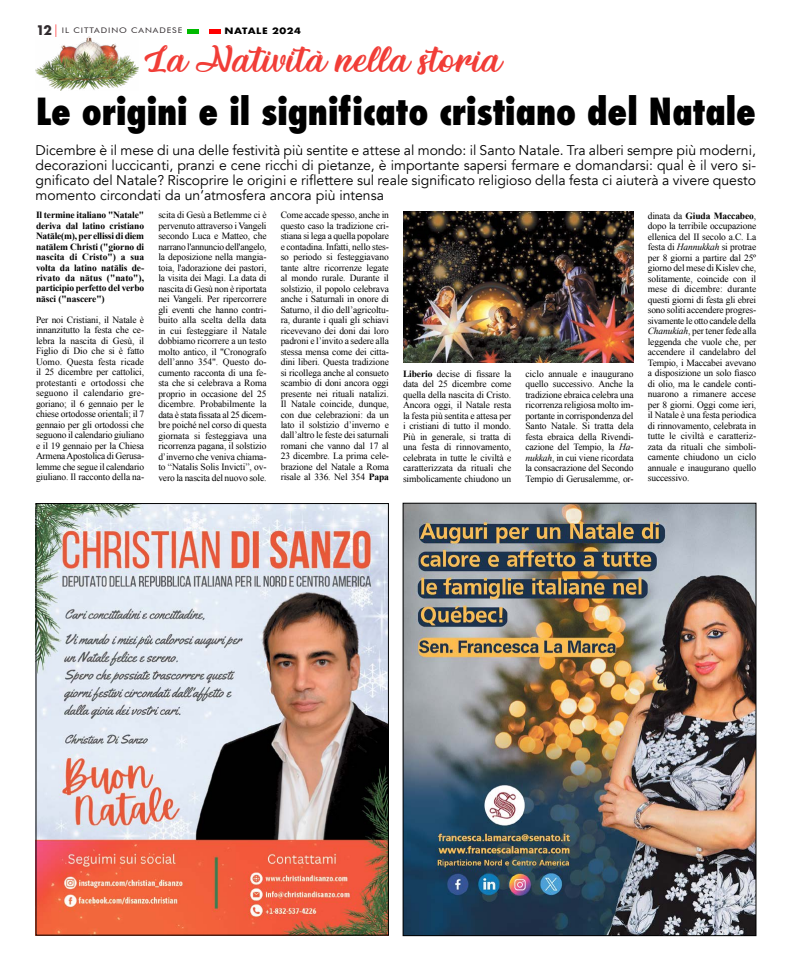
<style>
.page{position:relative;width:792px;height:972px;background:#fff}
.page>*{position:absolute;margin:0;border:0;box-sizing:border-box;transform-origin:0 0}
.t1{font:40px "Christmas Squad Personal Use";color:#f13d37;scale:1.16 1}
.t2{font:800 condensed 36.3px "Futura";color:#000}
.t3{font:14px/15px "Avenir";color:#000;text-align:justify}
.t4{font:9.5px/10.5px "Times New Roman";letter-spacing:-.015em;color:#000;text-align:justify}
.t5{font:700 9.5px/10.5px "Times New Roman";letter-spacing:-.015em;color:#000;text-align:justify}
.t6{font:700 8.6px "Futura";letter-spacing:.05em;color:#000;scale:1.17 1}
.t7{font:7.7px "Futura BT";letter-spacing:.1em;color:#312b2e;scale:1.16 1}
.s1{font-family:"Futura";font-weight:700;font-size:12.8px}
.s2{font-family:"Swiss 721 BT";font-stretch:condensed;font-size:12.5px;color:#f00}
.s3{font-weight:700}
.s4{font-style:italic}
</style>
<div class="page">
<hr style="left:187px;top:29px;width:11px;height:4px;background:#00ba00">
<hr style="left:209px;top:29px;width:12px;height:4px;background:#f00">
<img style="left:37px;top:505px;width:350px;height:429px">
<div style="left:35px;top:503px;width:354px;height:433px;border:1px solid #000"></div>
<img style="left:405px;top:505px;width:349px;height:429px">
<div style="left:403px;top:503px;width:353px;height:433px;border:1px solid #000"></div>
<img style="left:403px;top:212px;width:231px;height:150px">
<img style="left:36px;top:36px;width:102px;height:54px">
<p class="t7" style="left:36px;top:26px;width:128px"><span class="s1">12</span><span class="s2">|</span> IL CITTADINO CANADESE</p>
<p class="t6" style="left:224px;top:25px;width:67px">NATALE 2024</p>
<h1 class="t1" style="left:144px;top:41px;width:309px">La Natività nella storia</h1>
<h2 class="t2" style="left:36px;top:87px;width:722px">Le origini e il significato cristiano del Natale</h2>
<p class="t3" style="left:36px;top:143px;width:722px">Dicembre è il mese di una delle festività più sentite e attese al mondo: il Santo Natale. Tra alberi sempre più moderni, decorazioni luccicanti, pranzi e cene ricchi di pietanze, è importante sapersi fermare e domandarsi: qual è il vero si&shy;gnificato del Natale? Riscoprire le origini e riflettere sul reale significato religioso della festa ci aiuterà a vivere questo momento circondati da un’atmosfera ancora più intensa</p>
<p class="t5" style="left:36px;top:209px;width:110px">Il termine italiano "Natale" deriva dal latino cristiano Natāle(m), per ellissi di diem natālem Christi ("giorno di nascita di Cristo") a sua volta da latino natālis de&shy;rivato da nātus ("nato"), participio perfetto del verbo nāsci ("nascere")</p>
<p class="t4" style="left:36px;top:314px;width:110px">Per noi Cristiani, il Natale è innanzitutto la festa che ce&shy;lebra la nascita di Gesù, il Figlio di Dio che si è fatto Uomo. Questa festa ricade il 25 dicembre per cattolici, protestanti e ortodossi che seguono il calendario gre&shy;goriano; il 6 gennaio per le chiese ortodosse orientali; il 7 gennaio per gli ortodossi che seguono il calendario giuliano e il 19 gennaio per la Chiesa Armena Apostolica di Gerusa&shy;lemme che segue il calendario giuliano. Il racconto della na-</p>
<p class="t4" style="left:158px;top:210px;width:110px">scita di Gesù a Betlemme ci è pervenuto attraverso i Vangeli secondo Luca e Matteo, che narrano l'annuncio dell'angelo, la deposizione nella mangia&shy;toia, l'adorazione dei pastori, la visita dei Magi. La data di nascita di Gesù non è riportata nei Vangeli. Per ripercorrere gli eventi che hanno contri&shy;buito alla scelta della data in cui festeggiare il Natale dobbiamo ricorrere a un testo molto antico, il "Cronografo dell’anno 354". Questo do&shy;cumento racconta di una fe&shy;sta che si celebrava a Roma proprio in occasione del 25 dicembre. Probabilmente la data è stata fissata al 25 dicem&shy;bre poiché nel corso di questa giornata si festeggiava una ricorrenza pagana, il solstizio d’inverno che veniva chiama&shy;to “Natalis Solis Invicti”, ov&shy;vero la nascita del nuovo sole.</p>
<p class="t4" style="left:281px;top:209px;width:110px">Come accade spesso, anche in questo caso la tradizione cri&shy;stiana si lega a quella popolare e contadina. Infatti, nello stes&shy;so periodo si festeggiavano tante altre ricorrenze legate al mondo rurale. Durante il solstizio, il popolo celebrava anche i Saturnali in onore di Saturno, il dio dell’agricoltu&shy;ra, durante i quali gli schiavi ricevevano dei doni dai loro padroni e l’invito a sedere alla stessa mensa come dei citta&shy;dini liberi. Questa tradizione si ricollega anche al consueto scambio di doni ancora oggi presente nei rituali natalizi.<br>Il Natale coincide, dunque, con due celebrazioni: da un lato il solstizio d’inverno e dall’altro le feste dei saturnali romani che vanno dal 17 al 23 dicembre. La prima cele&shy;brazione del Natale a Roma risale al 336. Nel 354 <span class="s3">Papa</span></p>
<p class="t4" style="left:403px;top:368px;width:110px"><span class="s3">Liberio</span> decise di fissare la data del 25 dicembre come quella della nascita di Cristo.<br>Ancora oggi, il Natale resta la festa più sentita e attesa per i cristiani di tutto il mondo.<br>Più in generale, si tratta di una festa di rinnovamento, celebrata in tutte le civiltà e caratterizzata da rituali che simbolicamente chiudono un</p>
<p class="t4" style="left:525px;top:368px;width:110px">ciclo annuale e inaugurano quello successivo. Anche la tradizione ebraica celebra una ricorrenza religiosa molto im&shy;portante in corrispondenza del Santo Natale. Si tratta dela festa ebraica della Rivendi&shy;cazione del Tempio, la <span class="s4">Ha&shy;nukkah</span>, in cui viene ricordata la consacrazione del Secondo Tempio di Gerusalemme, or-</p>
<p class="t4" style="left:648px;top:210px;width:110px">dinata da <span class="s3">Giuda Maccabeo</span>, dopo la terribile occupazione ellenica del II secolo a.C. La festa di <span class="s4">Hannukkah</span> si protrae per 8 giorni a partire dal 25º giorno del mese di Kislev che, solitamente, coincide con il mese di dicembre: durante questi giorni di festa gli ebrei sono soliti accendere progres&shy;sivamente le otto candele della <span class="s4">Chanukiah</span>, per tener fede alla leggenda che vuole che, per accendere il candelabro del Tempio, i Maccabei avevano a disposizione un solo fiasco di olio, ma le candele conti&shy;nuarono a rimanere accese per 8 giorni. Oggi come ieri, il Natale è una festa periodica di rinnovamento, celebrata in tutte le civiltà e caratteriz&shy;zata da rituali che simboli&shy;camente chiudono un ciclo annuale e inaugurano quello successivo.</p>
</div>
